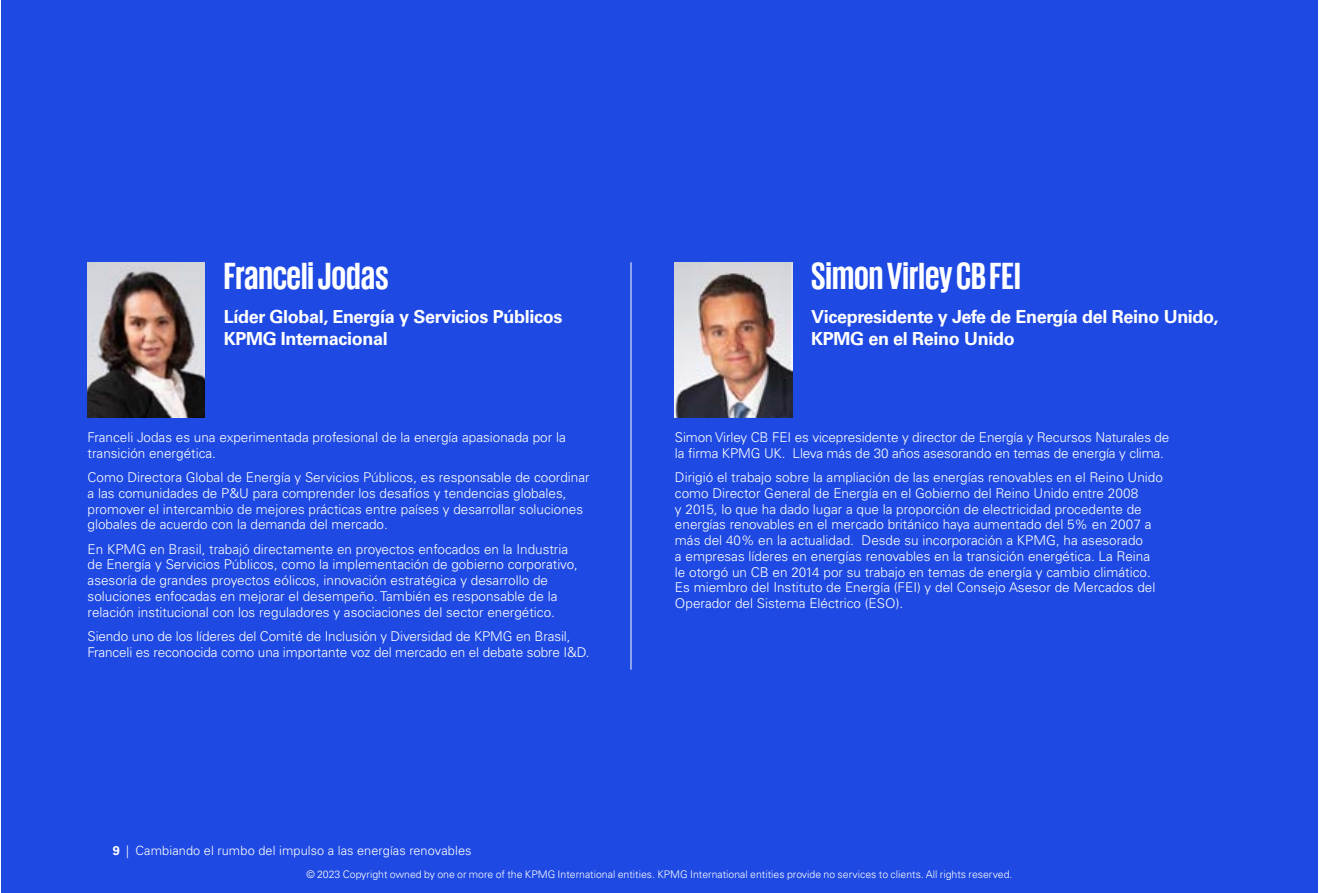
<style>
.page{position:relative;width:1319px;height:893px;background:#fff}
.page>*{position:absolute;margin:0;border:0;box-sizing:border-box;transform-origin:0 0}
.t1{font:700 39px "KPMG";color:#fff}
.t2{font:700 18px/21.6px "Univers LT Std";letter-spacing:-.02em;color:#fff}
.t3{font:300 13.5px/15.8px "Univers LT Std";color:#fff}
.t4{font:300 12.75px "Univers LT Std";letter-spacing:.005em;color:#fff}
.t5{font:300 10.5px "Univers LT Std";color:#fff}
.s1{font-weight:700}
</style>
<div class="page">
<div style="left:1px;top:0;width:1316px;height:893px;background:#1e49e2"></div>
<img style="left:88px;top:262px;width:117px;height:155px">
<img style="left:675px;top:262px;width:117px;height:155px">
<hr style="left:630px;top:263px;width:1px;height:406px;background:#fff">
<h1 class="t1" style="left:224px;top:256px;width:166px">Franceli Jodas</h1>
<h2 class="t2" style="left:224px;top:306px;width:340px">Líder Global, Energía y Servicios Públicos<br>KPMG Internacional</h2>
<p class="t3" style="left:88px;top:429px;width:479px">Franceli Jodas es una experimentada profesional de la energía apasionada por la transición energética.</p>
<p class="t3" style="left:88px;top:469px;width:503px">Como Directora Global de Energía y Servicios Públicos, es responsable de coordinar a las comunidades de P&amp;U para comprender los desafíos y tendencias globales, promover el intercambio de mejores prácticas entre países y desarrollar soluciones globales de acuerdo con la demanda del mercado.</p>
<p class="t3" style="left:88px;top:541px;width:492px">En KPMG en Brasil, trabajó directamente en proyectos enfocados en la Industria de Energía y Servicios Públicos, como la implementación de gobierno corporativo, asesoría de grandes proyectos eólicos, innovación estratégica y desarrollo de soluciones enfocadas en mejorar el desempeño. También es responsable de la relación institucional con los reguladores y asociaciones del sector energético.</p>
<p class="t3" style="left:88px;top:628px;width:503px">Siendo uno de los líderes del Comité de Inclusión y Diversidad de KPMG en Brasil,<br>Franceli es reconocida como una importante voz del mercado en el debate sobre I&amp;D.</p>
<h1 class="t1" style="left:811px;top:256px;width:211px">Simon Virley CB FEI</h1>
<h2 class="t2" style="left:811px;top:306px;width:409px">Vicepresidente y Jefe de Energía del Reino Unido,<br>KPMG en el Reino Unido</h2>
<p class="t3" style="left:675px;top:429px;width:496px">Simon Virley CB FEI es vicepresidente y director de Energía y Recursos Naturales de la firma KPMG UK. Lleva más de 30 años asesorando en temas de energía y clima.</p>
<p class="t3" style="left:675px;top:469px;width:489px">Dirigió el trabajo sobre la ampliación de las energías renovables en el Reino Unido como Director General de Energía en el Gobierno del Reino Unido entre 2008<br>y 2015, lo que ha dado lugar a que la proporción de electricidad procedente de energías renovables en el mercado británico haya aumentado del 5% en 2007 a más del 40% en la actualidad. Desde su incorporación a KPMG, ha asesorado<br>a empresas líderes en energías renovables en la transición energética. La Reina le otorgó un CB en 2014 por su trabajo en temas de energía y cambio climático.<br>Es miembro del Instituto de Energía (FEI) y del Consejo Asesor de Mercados del Operador del Sistema Eléctrico (ESO).</p>
<p class="t4" style="left:113px;top:842px;width:360px"><span class="s1">9</span> | Cambiando el rumbo del impulso a las energías renovables</p>
<p class="t5" style="left:306px;top:868px;width:707px">© 2023 Copyright owned by one or more of the KPMG International entities. KPMG International entities provide no services to clients. All rights reserved.</p>
</div>
